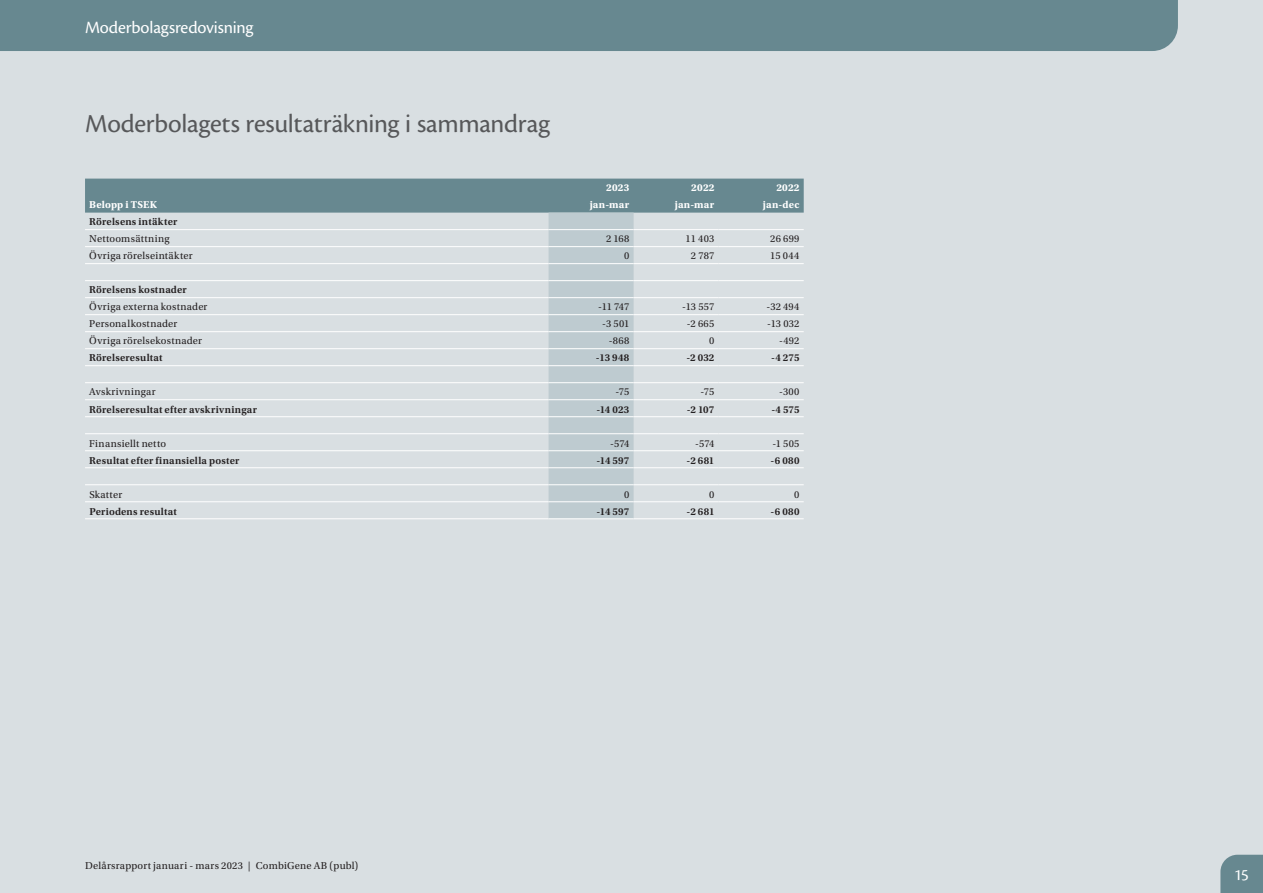
<style>
.page{position:relative;width:1263px;height:893px;background:#d9dfe2}
.page>*{position:absolute;margin:0;border:0;box-sizing:border-box;transform-origin:0 0}
.t1{font:27px "Cronos Pro";letter-spacing:-.01em;color:#57585a}
.t2{font:18px "Cronos Pro";letter-spacing:-.01em;color:#fff}
.t3{font:16.5px "Cronos Pro";color:#fff}
.t4{font:10.5px "Utopia Std";letter-spacing:.02em;color:#231f20}
.t5{font:600 10.5px "Utopia Std";letter-spacing:.02em;color:#231f20}
.t6{font:700 10.5px "Utopia Std";letter-spacing:.02em;color:#fff}
.t7{font:10.5px "Utopia Std";letter-spacing:.04em;color:#231f20}
</style>
<div class="page">
<div style="left:1220px;top:855px;width:43px;height:38px;background:#678890"></div>
<div style="left:0;top:0;width:1178px;height:51px;background:#678890"></div>
<svg style="left:85px;top:179px;width:719px;height:339px"></svg>
<hr style="left:85px;top:246px;width:464px;height:1px;background:#fff">
<hr style="left:549px;top:246px;width:85px;height:1px;background:#fff">
<hr style="left:634px;top:246px;width:85px;height:1px;background:#fff">
<hr style="left:719px;top:246px;width:85px;height:1px;background:#fff">
<hr style="left:85px;top:263px;width:464px;height:1px;background:#fff">
<hr style="left:549px;top:263px;width:85px;height:1px;background:#fff">
<hr style="left:634px;top:263px;width:85px;height:1px;background:#fff">
<hr style="left:719px;top:263px;width:85px;height:1px;background:#fff">
<hr style="left:549px;top:280px;width:85px;height:1px;background:#fff">
<hr style="left:634px;top:280px;width:85px;height:1px;background:#fff">
<hr style="left:719px;top:280px;width:85px;height:1px;background:#fff">
<hr style="left:549px;top:297px;width:85px;height:1px;background:#fff">
<hr style="left:634px;top:297px;width:85px;height:1px;background:#fff">
<hr style="left:719px;top:297px;width:85px;height:1px;background:#fff">
<hr style="left:85px;top:314px;width:464px;height:1px;background:#fff">
<hr style="left:549px;top:314px;width:85px;height:1px;background:#fff">
<hr style="left:634px;top:314px;width:85px;height:1px;background:#fff">
<hr style="left:719px;top:314px;width:85px;height:1px;background:#fff">
<hr style="left:85px;top:331px;width:464px;height:1px;background:#fff">
<hr style="left:549px;top:331px;width:85px;height:1px;background:#fff">
<hr style="left:634px;top:331px;width:85px;height:1px;background:#fff">
<hr style="left:719px;top:331px;width:85px;height:1px;background:#fff">
<hr style="left:85px;top:382px;width:464px;height:1px;background:#fff">
<hr style="left:549px;top:382px;width:85px;height:1px;background:#fff">
<hr style="left:634px;top:382px;width:85px;height:1px;background:#fff">
<hr style="left:719px;top:382px;width:85px;height:1px;background:#fff">
<hr style="left:85px;top:433px;width:464px;height:1px;background:#fff">
<hr style="left:549px;top:433px;width:85px;height:1px;background:#fff">
<hr style="left:634px;top:433px;width:85px;height:1px;background:#fff">
<hr style="left:719px;top:433px;width:85px;height:1px;background:#fff">
<hr style="left:85px;top:484px;width:464px;height:1px;background:#fff">
<hr style="left:549px;top:484px;width:85px;height:1px;background:#fff">
<hr style="left:634px;top:484px;width:85px;height:1px;background:#fff">
<hr style="left:719px;top:484px;width:85px;height:1px;background:#fff">
<hr style="left:719px;top:348px;width:85px;height:1px;background:#fff">
<hr style="left:719px;top:365px;width:85px;height:1px;background:#fff">
<hr style="left:719px;top:399px;width:85px;height:1px;background:#fff">
<hr style="left:719px;top:416px;width:85px;height:1px;background:#fff">
<hr style="left:719px;top:450px;width:85px;height:1px;background:#fff">
<hr style="left:719px;top:467px;width:85px;height:1px;background:#fff">
<hr style="left:719px;top:501px;width:85px;height:1px;background:#fff">
<hr style="left:719px;top:518px;width:85px;height:1px;background:#fff">
<hr style="left:85px;top:229px;width:464px;height:1px;background:#fff">
<hr style="left:549px;top:229px;width:85px;height:1px;background:#fff">
<hr style="left:634px;top:229px;width:85px;height:1px;background:#fff">
<hr style="left:719px;top:229px;width:85px;height:1px;background:#fff">
<hr style="left:85px;top:280px;width:464px;height:1px;background:#fff">
<hr style="left:85px;top:297px;width:464px;height:1px;background:#fff">
<hr style="left:85px;top:348px;width:464px;height:1px;background:#fff">
<hr style="left:549px;top:348px;width:85px;height:1px;background:#fff">
<hr style="left:634px;top:348px;width:85px;height:1px;background:#fff">
<hr style="left:85px;top:365px;width:464px;height:1px;background:#fff">
<hr style="left:549px;top:365px;width:85px;height:1px;background:#fff">
<hr style="left:634px;top:365px;width:85px;height:1px;background:#fff">
<hr style="left:85px;top:399px;width:464px;height:1px;background:#fff">
<hr style="left:549px;top:399px;width:85px;height:1px;background:#fff">
<hr style="left:634px;top:399px;width:85px;height:1px;background:#fff">
<hr style="left:85px;top:416px;width:464px;height:1px;background:#fff">
<hr style="left:549px;top:416px;width:85px;height:1px;background:#fff">
<hr style="left:634px;top:416px;width:85px;height:1px;background:#fff">
<hr style="left:85px;top:450px;width:464px;height:1px;background:#fff">
<hr style="left:549px;top:450px;width:85px;height:1px;background:#fff">
<hr style="left:634px;top:450px;width:85px;height:1px;background:#fff">
<hr style="left:85px;top:467px;width:464px;height:1px;background:#fff">
<hr style="left:549px;top:467px;width:85px;height:1px;background:#fff">
<hr style="left:634px;top:467px;width:85px;height:1px;background:#fff">
<hr style="left:85px;top:501px;width:464px;height:1px;background:#fff">
<hr style="left:549px;top:501px;width:85px;height:1px;background:#fff">
<hr style="left:634px;top:501px;width:85px;height:1px;background:#fff">
<hr style="left:85px;top:518px;width:464px;height:1px;background:#fff">
<hr style="left:549px;top:518px;width:85px;height:1px;background:#fff">
<hr style="left:634px;top:518px;width:85px;height:1px;background:#fff">
<h2 class="t2" style="left:85px;top:17px;width:170px">Moderbolagsredovisning</h2>
<h1 class="t1" style="left:85px;top:108px;width:466px">Moderbolagets resultaträkning i sammandrag</h1>
<p class="t6" style="left:606px;top:182px;width:25px">2023</p>
<p class="t6" style="left:691px;top:182px;width:25px">2022</p>
<p class="t6" style="left:776px;top:182px;width:25px">2022</p>
<p class="t6" style="left:89px;top:199px;width:69px">Belopp i TSEK</p>
<p class="t6" style="left:590px;top:199px;width:41px">jan-mar</p>
<p class="t6" style="left:675px;top:199px;width:41px">jan-mar</p>
<p class="t6" style="left:763px;top:199px;width:38px">jan-dec</p>
<p class="t5" style="left:89px;top:216px;width:90px">Rörelsens intäkter</p>
<p class="t4" style="left:89px;top:233px;width:82px">Nettoomsättning</p>
<p class="t4" style="left:606px;top:233px;width:25px">2 168</p>
<p class="t4" style="left:686px;top:233px;width:30px">11 403</p>
<p class="t4" style="left:770px;top:233px;width:31px">26 699</p>
<p class="t4" style="left:89px;top:250px;width:105px">Övriga rörelseintäkter</p>
<p class="t4" style="left:624px;top:250px;width:7px">0</p>
<p class="t4" style="left:691px;top:250px;width:25px">2 787</p>
<p class="t4" style="left:770px;top:250px;width:31px">15 044</p>
<p class="t5" style="left:89px;top:284px;width:99px">Rörelsens kostnader</p>
<p class="t4" style="left:89px;top:301px;width:120px">Övriga externa kostnader</p>
<p class="t4" style="left:598px;top:301px;width:33px">-11 747</p>
<p class="t4" style="left:682px;top:301px;width:34px">-13 557</p>
<p class="t4" style="left:766px;top:301px;width:34px">-32 494</p>
<p class="t4" style="left:89px;top:318px;width:90px">Personalkostnader</p>
<p class="t4" style="left:602px;top:318px;width:29px">-3 501</p>
<p class="t4" style="left:687px;top:318px;width:29px">-2 665</p>
<p class="t4" style="left:767px;top:318px;width:34px">-13 032</p>
<p class="t4" style="left:89px;top:335px;width:114px">Övriga rörelsekostnader</p>
<p class="t4" style="left:609px;top:335px;width:22px">-868</p>
<p class="t4" style="left:709px;top:335px;width:7px">0</p>
<p class="t4" style="left:779px;top:335px;width:22px">-492</p>
<p class="t5" style="left:89px;top:352px;width:75px">Rörelseresultat</p>
<p class="t5" style="left:596px;top:352px;width:35px">-13 948</p>
<p class="t5" style="left:686px;top:352px;width:29px">-2 032</p>
<p class="t5" style="left:771px;top:352px;width:30px">-4 275</p>
<p class="t7" style="left:89px;top:386px;width:68px">Avskrivningar</p>
<p class="t4" style="left:615px;top:386px;width:16px">-75</p>
<p class="t4" style="left:700px;top:386px;width:16px">-75</p>
<p class="t4" style="left:779px;top:386px;width:22px">-300</p>
<p class="t5" style="left:89px;top:403px;width:169px">Rörelseresultat efter avskrivningar</p>
<p class="t5" style="left:596px;top:403px;width:35px">-14 023</p>
<p class="t5" style="left:687px;top:403px;width:29px">-2 107</p>
<p class="t5" style="left:771px;top:403px;width:30px">-4 575</p>
<p class="t4" style="left:89px;top:437px;width:78px">Finansiellt netto</p>
<p class="t4" style="left:610px;top:437px;width:21px">-574</p>
<p class="t4" style="left:695px;top:437px;width:21px">-574</p>
<p class="t4" style="left:772px;top:437px;width:29px">-1 505</p>
<p class="t5" style="left:89px;top:454px;width:152px">Resultat efter finansiella poster</p>
<p class="t5" style="left:596px;top:454px;width:34px">-14 597</p>
<p class="t5" style="left:687px;top:454px;width:29px">-2 681</p>
<p class="t5" style="left:771px;top:454px;width:30px">-6 080</p>
<p class="t4" style="left:89px;top:488px;width:34px">Skatter</p>
<p class="t4" style="left:624px;top:488px;width:7px">0</p>
<p class="t4" style="left:709px;top:488px;width:7px">0</p>
<p class="t4" style="left:794px;top:488px;width:7px">0</p>
<p class="t5" style="left:89px;top:505px;width:89px">Periodens resultat</p>
<p class="t5" style="left:596px;top:505px;width:34px">-14 597</p>
<p class="t5" style="left:687px;top:505px;width:29px">-2 681</p>
<p class="t5" style="left:771px;top:505px;width:30px">-6 080</p>
<p class="t4" style="left:85px;top:860px;width:275px">Delårsrapport januari - mars 2023 | CombiGene AB (publ)</p>
<h3 class="t3" style="left:1234px;top:866px;width:16px">15</h3>
</div>
